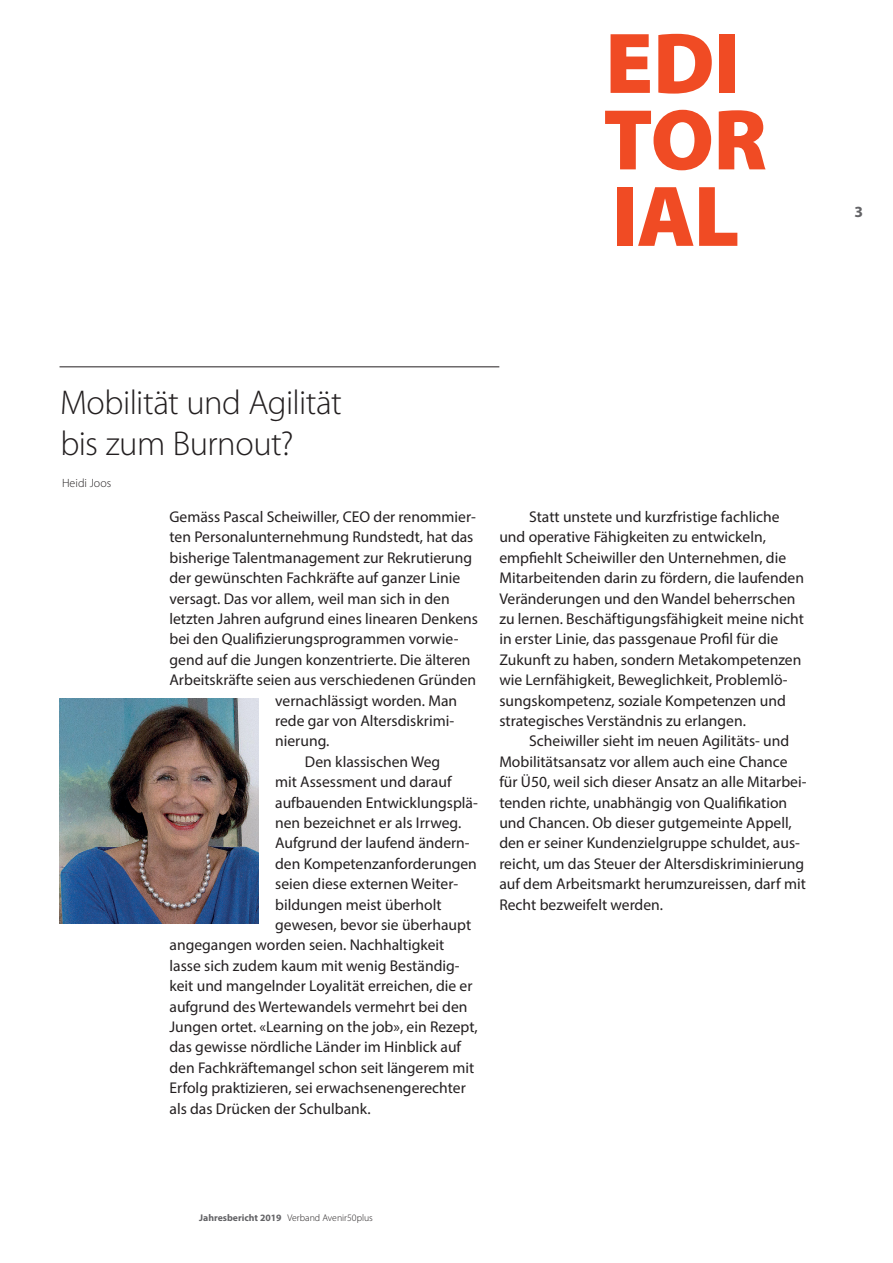
<style>
.page{position:relative;width:893px;height:1263px;background:#fff}
.page>*{position:absolute;margin:0;border:0;box-sizing:border-box;transform-origin:0 0}
.t1{font:900 87px/76.5px "Myriad Pro";letter-spacing:-.015em;color:#f04b24}
.t2{font:300 34.5px/40.8px "Myriad Pro";letter-spacing:-.015em;color:#231f20}
.t3{font:15.6px/20.4px "Myriad Pro";color:#231f20}
.t4{font:700 15.6px "Myriad Pro";color:#636366}
.t5{font:300 12px "Myriad Pro";letter-spacing:.005em;color:#231f20}
.t6{font:300 9.75px "Myriad Pro";color:#231f20}
.s1{font-weight:700;color:#636366}
</style>
<div class="page">
<hr style="left:60px;top:366px;width:439px;height:1px;background:#231f20">
<img style="left:60px;top:698px;width:198px;height:226px">
<h1 class="t1" style="left:603px;top:26px;width:165px">EDI<br>TOR<br>IAL</h1>
<p class="t4" style="left:854px;top:202px;width:10px">3</p>
<h2 class="t2" style="left:60px;top:383px;width:283px">Mobilität und Agilität bis zum Burnout?</h2>
<p class="t5" style="left:62px;top:476px;width:51px">Heidi Joos</p>
<p class="t3" style="left:169px;top:506px;width:308px">Gemäss Pascal Scheiwiller, CEO der renommier-</p>
<p class="t3" style="left:169px;top:527px;width:305px">ten Personalunternehmung Rundstedt, hat das</p>
<p class="t3" style="left:169px;top:547px;width:304px">bisherige Talentmanagement zur Rekrutierung</p>
<p class="t3" style="left:169px;top:567px;width:292px">der gewünschten Fachkräfte auf ganzer Linie</p>
<p class="t3" style="left:169px;top:588px;width:282px">versagt. Das vor allem, weil man sich in den</p>
<p class="t3" style="left:169px;top:608px;width:310px">letzten Jahren aufgrund eines linearen Denkens</p>
<p class="t3" style="left:169px;top:629px;width:290px">bei den Qualifizierungsprogrammen vorwie-</p>
<p class="t3" style="left:169px;top:649px;width:303px">gend auf die Jungen konzentrierte. Die älteren</p>
<p class="t3" style="left:169px;top:669px;width:308px">Arbeitskräfte seien aus verschiedenen Gründen</p>
<p class="t3" style="left:275px;top:690px;width:184px">vernachlässigt worden. Man</p>
<p class="t3" style="left:275px;top:710px;width:180px">rede gar von Altersdiskrimi-</p>
<p class="t3" style="left:275px;top:731px;width:56px">nierung.</p>
<p class="t3" style="left:305px;top:751px;width:137px">Den klassischen Weg</p>
<p class="t3" style="left:275px;top:771px;width:178px">mit Assessment und darauf</p>
<p class="t3" style="left:275px;top:792px;width:204px">aufbauenden Entwicklungsplä-</p>
<p class="t3" style="left:275px;top:812px;width:188px">nen bezeichnet er als Irrweg.</p>
<p class="t3" style="left:275px;top:833px;width:196px">Aufgrund der laufend ändern-</p>
<p class="t3" style="left:275px;top:853px;width:203px">den Kompetenzanforderungen</p>
<p class="t3" style="left:275px;top:873px;width:184px">seien diese externen Weiter-</p>
<p class="t3" style="left:275px;top:894px;width:168px">bildungen meist überholt</p>
<p class="t3" style="left:275px;top:914px;width:198px">gewesen, bevor sie überhaupt</p>
<p class="t3" style="left:169px;top:935px;width:276px">angegangen worden seien. Nachhaltigkeit</p>
<p class="t3" style="left:169px;top:955px;width:292px">lasse sich zudem kaum mit wenig Beständig-</p>
<p class="t3" style="left:169px;top:975px;width:305px">keit und mangelnder Loyalität erreichen, die er</p>
<p class="t3" style="left:169px;top:996px;width:300px">aufgrund des Wertewandels vermehrt bei den</p>
<p class="t3" style="left:169px;top:1016px;width:310px">Jungen ortet. «Learning on the job», ein Rezept,</p>
<p class="t3" style="left:169px;top:1037px;width:293px">das gewisse nördliche Länder im Hinblick auf</p>
<p class="t3" style="left:169px;top:1057px;width:306px">den Fachkräftemangel schon seit längerem mit</p>
<p class="t3" style="left:169px;top:1077px;width:298px">Erfolg praktizieren, sei erwachsenengerechter</p>
<p class="t3" style="left:169px;top:1098px;width:203px">als das Drücken der Schulbank.</p>
<p class="t3" style="left:499px;top:506px;width:306px;text-indent:30px">Statt unstete und kurzfristige fachliche und operative Fähigkeiten zu entwickeln, empfiehlt Scheiwiller den Unternehmen, die Mitarbeitenden darin zu fördern, die laufenden Veränderungen und den Wandel beherrschen zu lernen. Beschäftigungsfähigkeit meine nicht in erster Linie, das passgenaue Profil für die Zukunft zu haben, sondern Metakompetenzen wie Lernfähigkeit, Beweglichkeit, Problemlö&shy;sungskompetenz, soziale Kompetenzen und strategisches Verständnis zu erlangen.</p>
<p class="t3" style="left:499px;top:731px;width:309px;text-indent:30px">Scheiwiller sieht im neuen Agilitäts- und Mobilitätsansatz vor allem auch eine Chance für Ü50, weil sich dieser Ansatz an alle Mitarbei&shy;tenden richte, unabhängig von Qualifikation und Chancen. Ob dieser gutgemeinte Appell, den er seiner Kundenzielgruppe schuldet, aus&shy;reicht, um das Steuer der Altersdiskriminierung auf dem Arbeitsmarkt herumzureissen, darf mit Recht bezweifelt werden.</p>
<p class="t6" style="left:199px;top:1212px;width:175px"><span class="s1">Jahresbericht 2019</span> Verband Avenir50plus</p>
</div>
